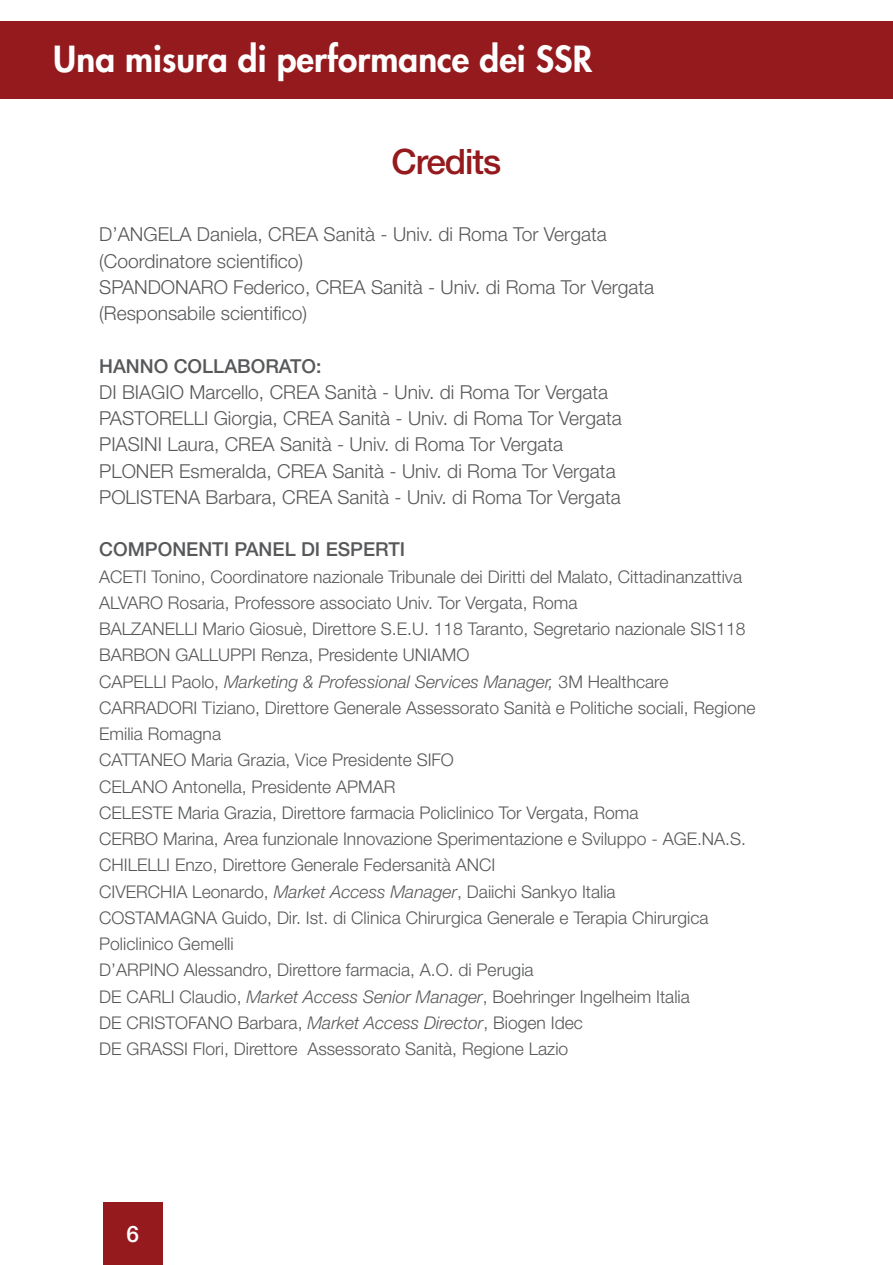
<style>
.page{position:relative;width:893px;height:1265px;background:#fff}
.page>*{position:absolute;margin:0;border:0;box-sizing:border-box;transform-origin:0 0}
.t1{font:800 35px "Futura Std";color:#fff}
.t2{font:500 35px "Helvetica Neue LT Std";letter-spacing:-.03em;color:#951a1d}
.t3{font:500 22.75px "Helvetica Neue LT Std";color:#fff}
.t4{font:300 19.25px/26.2px "Helvetica Neue LT Std";color:#57585a}
.t5{font:500 19.25px "Helvetica Neue LT Std";color:#57585a}
.t6{font:300 17.5px/26.2px "Helvetica Neue LT Std";color:#57585a}
.s1{font-style:italic}
</style>
<div class="page">
<div style="left:0;top:21px;width:893px;height:77px;background:#951a1d"></div>
<div style="left:103px;top:1202px;width:59px;height:63px;background:#951a1d"></div>
<h1 class="t1" style="left:53px;top:42px;width:540px">Una misura di performance dei SSR</h1>
<h1 class="t2" style="left:392px;top:149px;width:111px">Credits</h1>
<p class="t4" style="left:99px;top:223px;width:556px">D’ANGELA Daniela, CREA Sanità - Univ. di Roma Tor Vergata (Coordinatore scientifico)<br>SPANDONARO Federico, CREA Sanità - Univ. di Roma Tor Vergata (Responsabile scientifico)</p>
<p class="t5" style="left:99px;top:359px;width:224px">HANNO COLLABORATO:</p>
<p class="t4" style="left:99px;top:381px;width:524px">DI BIAGIO Marcello, CREA Sanità - Univ. di Roma Tor Vergata PASTORELLI Giorgia, CREA Sanità - Univ. di Roma Tor Vergata PIASINI Laura, CREA Sanità - Univ. di Roma Tor Vergata PLONER Esmeralda, CREA Sanità - Univ. di Roma Tor Vergata POLISTENA Barbara, CREA Sanità - Univ. di Roma Tor Vergata</p>
<p class="t5" style="left:99px;top:542px;width:307px">COMPONENTI PANEL DI ESPERTI</p>
<p class="t6" style="left:99px;top:565px;width:658px">ACETI Tonino, Coordinatore nazionale Tribunale dei Diritti del Malato, Cittadinanzattiva ALVARO Rosaria, Professore associato Univ. Tor Vergata, Roma<br>BALZANELLI Mario Giosuè, Direttore S.E.U. 118 Taranto, Segretario nazionale SIS118<br>BARBON GALLUPPI Renza, Presidente UNIAMO<br>CAPELLI Paolo, <span class="s1">Marketing &amp; Professional Services Manager,</span> 3M Healthcare CARRADORI Tiziano, Direttore Generale Assessorato Sanità e Politiche sociali, Regione Emilia Romagna<br>CATTANEO Maria Grazia, Vice Presidente SIFO<br>CELANO Antonella, Presidente APMAR<br>CELESTE Maria Grazia, Direttore farmacia Policlinico Tor Vergata, Roma<br>CERBO Marina, Area funzionale Innovazione Sperimentazione e Sviluppo - AGE.NA.S.<br>CHILELLI Enzo, Direttore Generale Federsanità ANCI<br>CIVERCHIA Leonardo, <span class="s1">Market Access Manager</span>, Daiichi Sankyo Italia<br>COSTAMAGNA Guido, Dir. Ist. di Clinica Chirurgica Generale e Terapia Chirurgica Policlinico Gemelli<br>D’ARPINO Alessandro, Direttore farmacia, A.O. di Perugia<br>DE CARLI Claudio, <span class="s1">Market Access Senior Manager</span>, Boehringer Ingelheim Italia<br>DE CRISTOFANO Barbara, <span class="s1">Market Access Director</span>, Biogen Idec<br>DE GRASSI Flori, Direttore Assessorato Sanità, Regione Lazio</p>
<h2 class="t3" style="left:126px;top:1225px;width:14px">6</h2>
</div>
